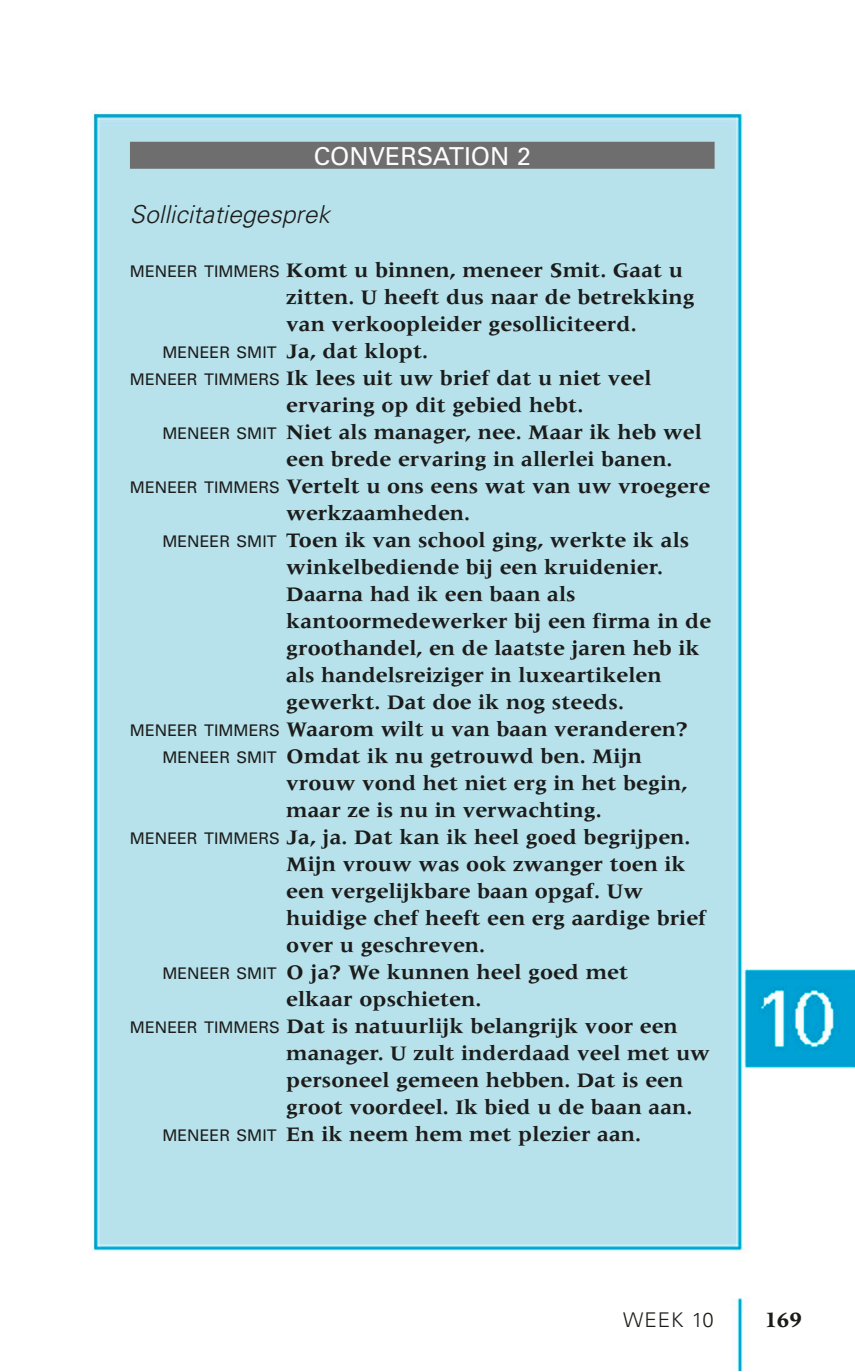
<style>
.page{position:relative;width:855px;height:1372px;background:#fff}
.page>*{position:absolute;margin:0;border:0;box-sizing:border-box;transform-origin:0 0}
.t1{font:italic 300 24.75px "Univers LT Pro 45";color:#1c1c1a}
.t2{font:24.75px "Univers LT Pro 55 Roman";color:#fdfdfd}
.t3{font:700 22.5px "Meridien LT Pro";color:#1c1c1a}
.t4{font:700 21.38px "Meridien LT Pro";color:#1c1c1a}
.t5{font:300 20.25px "Univers LT Pro 45";letter-spacing:.05em;color:#1c1c1a}
.s1{font-family:"Univers LT Pro 55 Roman";font-weight:400;font-size:15.97px}
</style>
<div class="page">
<img style="left:91px;top:110px;width:764px;height:1260px">
<div style="left:130px;top:142px;width:584px;height:27px;background:#6e6e6e"></div>
<p class="t2" style="left:314px;top:139px;width:219px">CONVERSATION 2</p>
<p class="t1" style="left:130px;top:199px;width:201px">Sollicitatiegesprek</p>
<p class="t4" style="left:130px;top:257px;width:554px"><span class="s1">MENEER TIMMERS</span> Komt u binnen, meneer Smit. Gaat u</p>
<p class="t4" style="left:286px;top:284px;width:410px">zitten. U heeft dus naar de betrekking</p>
<p class="t4" style="left:286px;top:311px;width:352px">van verkoopleider gesolliciteerd.</p>
<p class="t4" style="left:162px;top:338px;width:267px"><span class="s1">MENEER SMIT</span> Ja, dat klopt.</p>
<p class="t4" style="left:130px;top:365px;width:523px"><span class="s1">MENEER TIMMERS</span> Ik lees uit uw brief dat u niet veel</p>
<p class="t4" style="left:286px;top:392px;width:298px">ervaring op dit gebied hebt.</p>
<p class="t4" style="left:162px;top:419px;width:541px"><span class="s1">MENEER SMIT</span> Niet als manager, nee. Maar ik heb wel</p>
<p class="t4" style="left:286px;top:446px;width:388px">een brede ervaring in allerlei banen.</p>
<p class="t4" style="left:130px;top:473px;width:582px"><span class="s1">MENEER TIMMERS</span> Vertelt u ons eens wat van uw vroegere</p>
<p class="t4" style="left:286px;top:500px;width:185px">werkzaamheden.</p>
<p class="t4" style="left:162px;top:527px;width:528px"><span class="s1">MENEER SMIT</span> Toen ik van school ging, werkte ik als</p>
<p class="t4" style="left:286px;top:554px;width:378px">winkelbediende bij een kruidenier.</p>
<p class="t4" style="left:286px;top:581px;width:291px">Daarna had ik een baan als</p>
<p class="t4" style="left:286px;top:608px;width:426px">kantoormedewerker bij een firma in de</p>
<p class="t4" style="left:286px;top:635px;width:415px">groothandel, en de laatste jaren heb ik</p>
<p class="t4" style="left:286px;top:662px;width:377px">als handelsreiziger in luxeartikelen</p>
<p class="t4" style="left:286px;top:689px;width:339px">gewerkt. Dat doe ik nog steeds.</p>
<p class="t4" style="left:130px;top:716px;width:559px"><span class="s1">MENEER TIMMERS</span> Waarom wilt u van baan veranderen?</p>
<p class="t4" style="left:162px;top:743px;width:481px"><span class="s1">MENEER SMIT</span> Omdat ik nu getrouwd ben. Mijn</p>
<p class="t4" style="left:286px;top:770px;width:402px">vrouw vond het niet erg in het begin,</p>
<p class="t4" style="left:286px;top:797px;width:317px">maar ze is nu in verwachting.</p>
<p class="t4" style="left:130px;top:824px;width:562px"><span class="s1">MENEER TIMMERS</span> Ja, ja. Dat kan ik heel goed begrijpen.</p>
<p class="t4" style="left:286px;top:851px;width:401px">Mijn vrouw was ook zwanger toen ik</p>
<p class="t4" style="left:286px;top:878px;width:358px">een vergelijkbare baan opgaf. Uw</p>
<p class="t4" style="left:286px;top:905px;width:422px">huidige chef heeft een erg aardige brief</p>
<p class="t4" style="left:286px;top:932px;width:200px">over u geschreven.</p>
<p class="t4" style="left:162px;top:959px;width:467px"><span class="s1">MENEER SMIT</span> O ja? We kunnen heel goed met</p>
<p class="t4" style="left:286px;top:986px;width:196px">elkaar opschieten.</p>
<p class="t4" style="left:130px;top:1013px;width:549px"><span class="s1">MENEER TIMMERS</span> Dat is natuurlijk belangrijk voor een</p>
<p class="t4" style="left:286px;top:1040px;width:425px">manager. U zult inderdaad veel met uw</p>
<p class="t4" style="left:286px;top:1067px;width:398px">personeel gemeen hebben. Dat is een</p>
<p class="t4" style="left:286px;top:1094px;width:408px">groot voordeel. Ik bied u de baan aan.</p>
<p class="t4" style="left:162px;top:1121px;width:480px"><span class="s1">MENEER SMIT</span> En ik neem hem met plezier aan.</p>
<p class="t5" style="left:623px;top:1306px;width:92px">WEEK 10</p>
<p class="t3" style="left:764px;top:1306px;width:39px">169</p>
</div>
